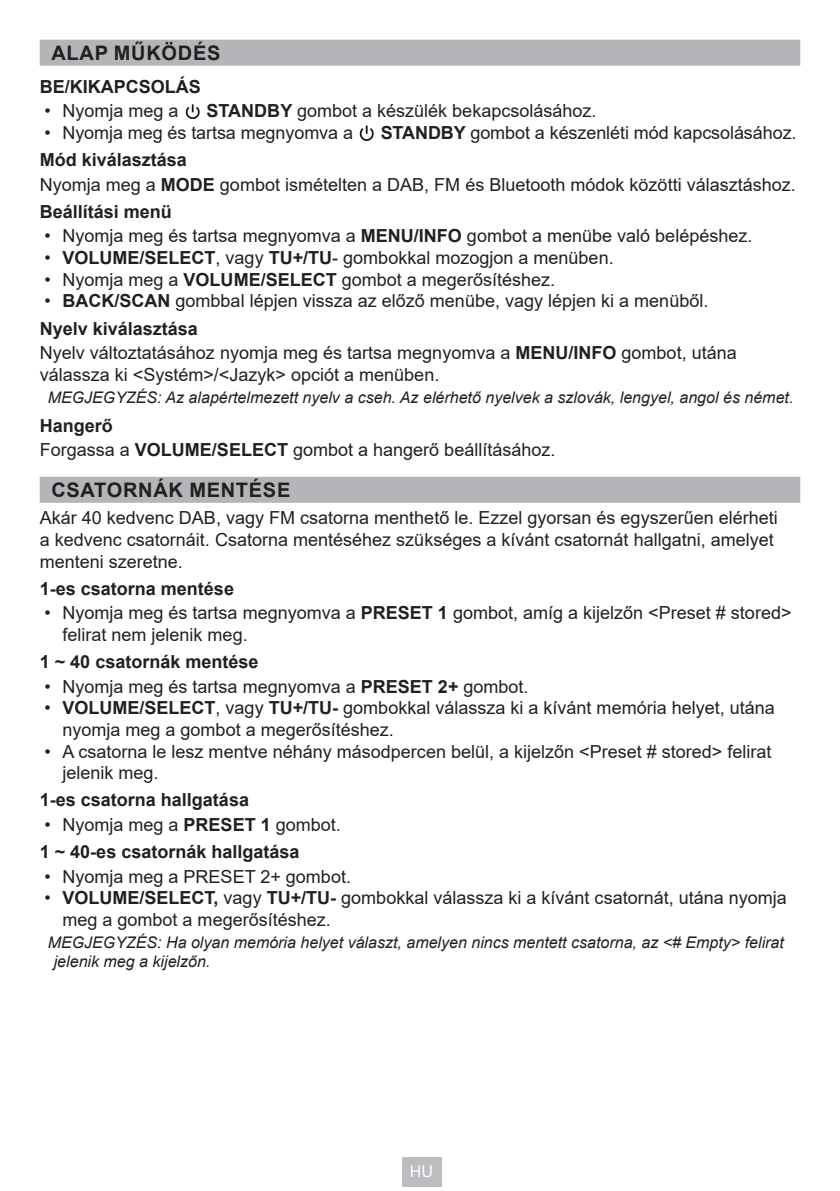
<style>
.page{position:relative;width:840px;height:1191px;background:#fff}
.page>*{position:absolute;margin:0;border:0;box-sizing:border-box;transform-origin:0 0}
.TOC_Title_GREY{font:700 20px "Arial";letter-spacing:.035em;color:#231f20}
._3_Text{font:18px/21.6px "Arial";color:#231f20}
._4_Tučný_text{font:700 18px "Arial";color:#231f20}
.Note{font:italic 16px/19.2px "Arial";color:#231f20}
.t1{font:16px "Arial";color:#fff}
.s1{font-weight:700}
</style>
<div class="page">
<div style="left:401px;top:1157px;width:40px;height:29px;background:#bcbdc0"></div>
<div style="left:40px;top:40px;width:759px;height:26px;background:#b4b5b8"></div>
<div style="left:40px;top:477px;width:759px;height:26px;background:#b4b5b8"></div>
<img style="left:185px;top:104px;width:15px;height:15px">
<img style="left:359px;top:125px;width:15px;height:16px">
<p class="TOC_Title_GREY" style="left:51px;top:39px;width:170px">ALAP MŰKÖDÉS</p>
<p class="_4_Tučný_text" style="left:40px;top:74px;width:163px">BE/KIKAPCSOLÁS</p>
<p class="_3_Text" style="left:44px;top:100px;width:136px">• Nyomja meg a</p>
<p class="_3_Text" style="left:206px;top:100px;width:391px"><span class="s1">STANDBY</span> gombot a készülék bekapcsolásához.</p>
<p class="_3_Text" style="left:44px;top:122px;width:310px">• Nyomja meg és tartsa megnyomva a</p>
<p class="_3_Text" style="left:380px;top:122px;width:417px"><span class="s1">STANDBY</span> gombot a készenléti mód kapcsolásához.</p>
<p class="_4_Tučný_text" style="left:40px;top:147px;width:149px">Mód kiválasztása</p>
<p class="_3_Text" style="left:40px;top:173px;width:757px">Nyomja meg a <span class="s1">MODE</span> gombot ismételten a DAB, FM és Bluetooth módok közötti választáshoz.</p>
<p class="_4_Tučný_text" style="left:40px;top:199px;width:134px">Beállítási menü</p>
<p class="_3_Text" style="left:44px;top:225px;width:709px">• Nyomja meg és tartsa megnyomva a <span class="s1">MENU/INFO</span> gombot a menübe való belépéshez.</p>
<p class="_3_Text" style="left:44px;top:247px;width:570px">• <span class="s1">VOLUME/SELECT</span>, vagy <span class="s1">TU+/TU</span>- gombokkal mozogjon a menüben.</p>
<p class="_3_Text" style="left:44px;top:268px;width:512px">• Nyomja meg a <span class="s1">VOLUME/SELECT</span> gombot a megerősítéshez.</p>
<p class="_3_Text" style="left:44px;top:290px;width:665px">• <span class="s1">BACK/SCAN</span> gombbal lépjen vissza az előző menübe, vagy lépjen ki a menüből.</p>
<p class="_4_Tučný_text" style="left:40px;top:315px;width:160px">Nyelv kiválasztása</p>
<p class="_3_Text" style="left:40px;top:342px;width:698px">Nyelv változtatásához nyomja meg és tartsa megnyomva a <span class="s1">MENU/INFO</span> gombot, utána válassza ki &lt;Systém&gt;/&lt;Jazyk&gt; opciót a menüben.</p>
<p class="Note" style="left:48px;top:388px;width:746px">MEGJEGYZÉS: Az alapértelmezett nyelv a cseh. Az elérhető nyelvek a szlovák, lengyel, angol és német.</p>
<p class="_4_Tučný_text" style="left:40px;top:412px;width:75px">Hangerő</p>
<p class="_3_Text" style="left:40px;top:439px;width:517px">Forgassa a <span class="s1">VOLUME/SELECT</span> gombot a hangerő beállításához.</p>
<p class="TOC_Title_GREY" style="left:51px;top:476px;width:240px">CSATORNÁK MENTÉSE</p>
<p class="_3_Text" style="left:40px;top:507px;width:739px">Akár 40 kedvenc DAB, vagy FM csatorna menthető le. Ezzel gyorsan és egyszerűen elérheti a kedvenc csatornáit. Csatorna mentéséhez szükséges a kívánt csatornát hallgatni, amelyet menteni szeretne.</p>
<p class="_4_Tučný_text" style="left:40px;top:576px;width:196px">1-es csatorna mentése</p>
<p class="_3_Text" style="left:62px;top:602px;width:730px;text-indent:-18px">• Nyomja meg és tartsa megnyomva a <span class="s1">PRESET 1</span> gombot, amíg a kijelzőn &lt;Preset # stored&gt; felirat nem jelenik meg.</p>
<p class="_4_Tučný_text" style="left:40px;top:649px;width:220px">1 ~ 40 csatornák mentése</p>
<p class="_3_Text" style="left:44px;top:675px;width:485px">• Nyomja meg és tartsa megnyomva a <span class="s1">PRESET 2+</span> gombot.</p>
<p class="_3_Text" style="left:62px;top:697px;width:713px;text-indent:-18px">• <span class="s1">VOLUME/SELECT</span>, vagy <span class="s1">TU+/TU-</span> gombokkal válassza ki a kívánt memória helyet, utána nyomja meg a gombot a megerősítéshez.</p>
<p class="_3_Text" style="left:62px;top:740px;width:710px;text-indent:-18px">• A csatorna le lesz mentve néhány másodpercen belül, a kijelzőn &lt;Preset # stored&gt; felirat jelenik meg.</p>
<p class="_4_Tučný_text" style="left:40px;top:787px;width:211px">1-es csatorna hallgatása</p>
<p class="_3_Text" style="left:44px;top:813px;width:298px">• Nyomja meg a <span class="s1">PRESET 1</span> gombot.</p>
<p class="_4_Tučný_text" style="left:40px;top:839px;width:261px">1 ~ 40-es csatornák hallgatása</p>
<p class="_3_Text" style="left:44px;top:865px;width:308px">• Nyomja meg a PRESET 2+ gombot.</p>
<p class="_3_Text" style="left:62px;top:887px;width:725px;text-indent:-18px">• <span class="s1">VOLUME/SELECT,</span> vagy <span class="s1">TU+/TU-</span> gombokkal válassza ki a kívánt csatornát, utána nyomja meg a gombot a megerősítéshez.</p>
<p class="Note" style="left:54px;top:932px;width:731px;text-indent:-6px">MEGJEGYZÉS: Ha olyan memória helyet választ, amelyen nincs mentett csatorna, az &lt;# Empty&gt; felirat jelenik meg a kijelzőn.</p>
<p class="t1" style="left:409px;top:1160px;width:25px">HU</p>
</div>
